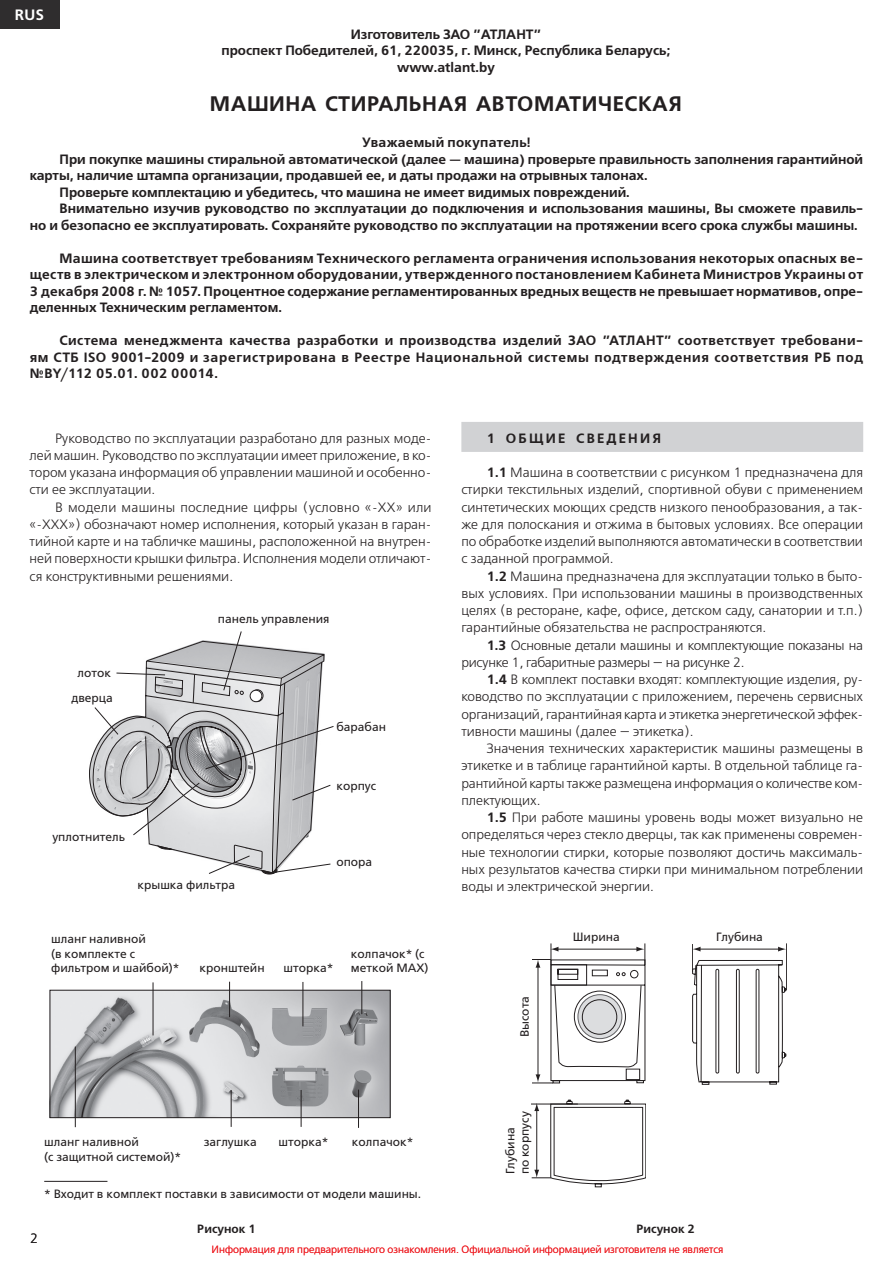
<style>
.page{position:relative;width:893px;height:1263px;background:#fff}
.page>*{position:absolute;margin:0;border:0;box-sizing:border-box;transform-origin:0 0}
.t1{font:21px "Free Set Demi Bold C";letter-spacing:.025em;color:#231f20}
.t2{font:15px "Free Set Demi Bold C";letter-spacing:.025em;color:#fff}
.t3{font:13.5px/17.2px "Free Set Light C";letter-spacing:-.005em;color:#231f20;text-align:justify}
.t4{font:13.5px/16.5px "Free Set Demi Bold C";color:#231f20;text-align:justify}
.t5{font:13.5px "Free Set Demi Bold C";letter-spacing:.02em;color:#231f20}
.t6{font:13.5px "Free Set Demi Bold C";letter-spacing:.165em;color:#231f20}
.t7{font:12px/14.4px "Free Set C";color:#231f20}
.t8{font:12px "Free Set Demi Bold C";color:#231f20}
.t9{font:10.5px "Free Set Light C";color:#ee1d23}
.s1{font-family:"Free Set Demi Bold C"}
</style>
<div class="page">
<div style="left:0;top:0;width:60px;height:29px;background:#2f2d2e"></div>
<svg style="left:91px;top:631px;width:243px;height:244px"></svg>
<hr style="left:44px;top:1181px;width:63px;height:1px;background:#231f20">
<hr style="left:786px;top:943px;width:1px;height:47px;background:#231f20">
<svg style="left:692px;top:944px;width:95px;height:141px"></svg>
<hr style="left:531px;top:1104px;width:47px;height:1px;background:#231f20">
<svg style="left:532px;top:1099px;width:114px;height:88px"></svg>
<svg style="left:532px;top:943px;width:114px;height:141px"></svg>
<div style="left:630px;top:970px;width:8px;height:8px;border:1px solid #231f20;border-radius:50%"></div>
<img style="left:52px;top:992px;width:337px;height:124px">
<div style="left:50px;top:990px;width:341px;height:128px;border:1px solid #231f20"></div>
<hr style="left:301px;top:1090px;width:1px;height:37px;background:#231f20">
<hr style="left:229px;top:982px;width:1px;height:35px;background:#231f20">
<hr style="left:303px;top:982px;width:1px;height:44px;background:#231f20">
<hr style="left:153px;top:982px;width:1px;height:53px;background:#231f20">
<hr style="left:361px;top:981px;width:1px;height:33px;background:#231f20">
<hr style="left:75px;top:1046px;width:1px;height:81px;background:#231f20">
<hr style="left:358px;top:1089px;width:1px;height:39px;background:#231f20">
<hr style="left:231px;top:1090px;width:1px;height:37px;background:#231f20">
<div style="left:461px;top:422px;width:402px;height:30px;background:#d1d2d4"></div>
<p class="t2" style="left:14px;top:5px;width:32px">UKR</p>
<p class="t2" style="left:15px;top:6px;width:31px">RUS</p>
<p class="t4" style="left:221px;top:26px;width:450px;text-align:center">Изготовитель ЗАО ”АТЛАНТ”<br>проспект Победителей, 61, 220035, г. Минск, Республика Беларусь; www.atlant.by</p>
<h1 class="t1" style="left:210px;top:92px;width:473px">МАШИНА СТИРАЛЬНАЯ АВТОМАТИЧЕСКАЯ</h1>
<p class="t5" style="left:362px;top:135px;width:170px">Уважаемый покупатель!</p>
<p class="t4" style="left:60px;top:151px;width:805px">При покупке машины стиральной автоматической (далее — машина) проверьте правильность заполнения гарантийной</p>
<p class="t4" style="left:30px;top:168px;width:619px">карты, наличие штампа организации, продавшей ее, и даты продажи на отрывных талонах.</p>
<p class="t4" style="left:60px;top:184px;width:572px">Проверьте комплектацию и убедитесь, что машина не имеет видимых повреждений.</p>
<p class="t4" style="left:60px;top:201px;width:805px">Внимательно изучив руководство по эксплуатации до подключения и использования машины, Вы сможете правиль-</p>
<p class="t4" style="left:30px;top:217px;width:829px">но и безопасно ее эксплуатировать. Сохраняйте руководство по эксплуатации на протяжении всего срока службы машины.</p>
<p class="t4" style="left:30px;top:250px;width:835px;text-indent:30px">Машина соответствует требованиям Технического регламента ограничения использования некоторых опасных ве&shy;ществ в электрическом и электронном оборудовании, утвержденного постановлением Кабинета Министров Украины от 3 декабря 2008 г. № 1057. Процентное содержание регламентированных вредных веществ не превышает нормативов, опре&shy;деленных Техническим регламентом.</p>
<p class="t4" style="left:30px;top:333px;width:835px;text-indent:30px">Система менеджмента качества разработки и производства изделий ЗАО ”АТЛАНТ” соответствует требовани&shy;ям СТБ ISО 9001-2009 и зарегистрирована в Реестре Национальной системы подтверждения соответствия РБ под №BY/112 05.01. 002 00014.</p>
<p class="t3" style="left:30px;top:430px;width:403px;text-indent:26px">Руководство по эксплуатации разработано для разных моде&shy;лей машин. Руководство по эксплуатации имеет приложение, в ко&shy;тором указана информация об управлении машиной и особенно&shy;сти ее эксплуатации.</p>
<p class="t3" style="left:30px;top:499px;width:403px;text-indent:26px">В модели машины последние цифры (условно «-ХХ» или «-ХХХ») обозначают номер исполнения, который указан в гаран&shy;тийной карте и на табличке машины, расположенной на внутрен&shy;ней поверхности крышки фильтра. Исполнения модели отличают&shy;ся конструктивными решениями.</p>
<p class="t7" style="left:78px;top:665px;width:35px">лоток</p>
<p class="t7" style="left:72px;top:691px;width:43px">дверца</p>
<p class="t7" style="left:218px;top:612px;width:113px">панель управления</p>
<p class="t7" style="left:336px;top:719px;width:51px">барабан</p>
<p class="t7" style="left:52px;top:829px;width:74px">уплотнитель</p>
<p class="t7" style="left:137px;top:878px;width:99px">крышка фильтра</p>
<p class="t7" style="left:336px;top:778px;width:41px">корпус</p>
<p class="t7" style="left:336px;top:854px;width:37px">опора</p>
<p class="t7" style="left:51px;top:932px;width:130px">шланг наливной<br>(в комплекте с фильтром и шайбой)*</p>
<p class="t7" style="left:199px;top:961px;width:67px">кронштейн</p>
<p class="t7" style="left:283px;top:961px;width:51px">шторка*</p>
<p class="t7" style="left:351px;top:946px;width:79px">колпачок* (с меткой MAX)</p>
<p class="t7" style="left:44px;top:1135px;width:96px">шланг наливной</p>
<p class="t7" style="left:279px;top:1135px;width:51px">шторка*</p>
<p class="t7" style="left:44px;top:1149px;width:139px">(с защитной системой)*</p>
<p class="t7" style="left:44px;top:1187px;width:378px">* Входит в комплект поставки в зависимости от модели машины.</p>
<p class="t7" style="left:352px;top:1135px;width:63px">колпачок*</p>
<p class="t7" style="left:204px;top:1135px;width:54px">заглушка</p>
<p class="t3" style="left:30px;top:1230px;width:10px">2</p>
<p class="t8" style="left:197px;top:1222px;width:60px">Рисунок 1</p>
<p class="t6" style="left:487px;top:430px;width:176px">1 ОБЩИЕ СВЕДЕНИЯ</p>
<p class="t3" style="left:461px;top:464px;width:403px;text-indent:26px"><span class="s1">1.1</span> Машина в соответствии с рисунком 1 предназначена для стирки текстильных изделий, спортивной обуви с применением синтетических моющих средств низкого пенообразования, а так&shy;же для полоскания и отжима в бытовых условиях. Все операции по обработке изделий выполняются автоматически в соответствии с заданной программой.</p>
<p class="t3" style="left:461px;top:568px;width:403px;text-indent:26px"><span class="s1">1.2</span> Машина предназначена для эксплуатации только в быто&shy;вых условиях. При использовании машины в производственных целях (в ресторане, кафе, офисе, детском саду, санатории и т.п.) гарантийные обязательства не распространяются.</p>
<p class="t3" style="left:461px;top:637px;width:403px;text-indent:26px"><span class="s1">1.3</span> Основные детали машины и комплектующие показаны на рисунке 1, габаритные размеры — на рисунке 2.</p>
<p class="t3" style="left:461px;top:671px;width:403px;text-indent:26px"><span class="s1">1.4</span> В комплект поставки входят: комплектующие изделия, ру&shy;ководство по эксплуатации с приложением, перечень сервисных организаций, гарантийная карта и этикетка энергетической эффек&shy;тивности машины (далее — этикетка).</p>
<p class="t3" style="left:461px;top:740px;width:403px;text-indent:26px">Значения технических характеристик машины размещены в этикетке и в таблице гарантийной карты. В отдельной таблице га&shy;рантийной карты также размещена информация о количестве ком&shy;плектующих.</p>
<p class="t3" style="left:461px;top:809px;width:403px;text-indent:26px"><span class="s1">1.5</span> При работе машины уровень воды может визуально не определяться через стекло дверцы, так как применены современ&shy;ные технологии стирки, которые позволяют достичь максималь&shy;ных результатов качества стирки при минимальном потреблении воды и электрической энергии.</p>
<p class="t7" style="left:518px;top:1037px;width:43px;rotate:-90deg">высота</p>
<p class="t7" style="left:503px;top:1174px;width:64px;rotate:-90deg">глубина по корпусу</p>
<p class="t7" style="left:573px;top:929px;width:49px">ширина</p>
<p class="t7" style="left:716px;top:929px;width:48px">глубина</p>
<p class="t8" style="left:636px;top:1222px;width:60px">Рисунок 2</p>
<p class="t9" style="left:212px;top:1244px;width:513px">Информация для предварительного ознакомления. Официальной информацией изготовителя не является</p>
</div>
